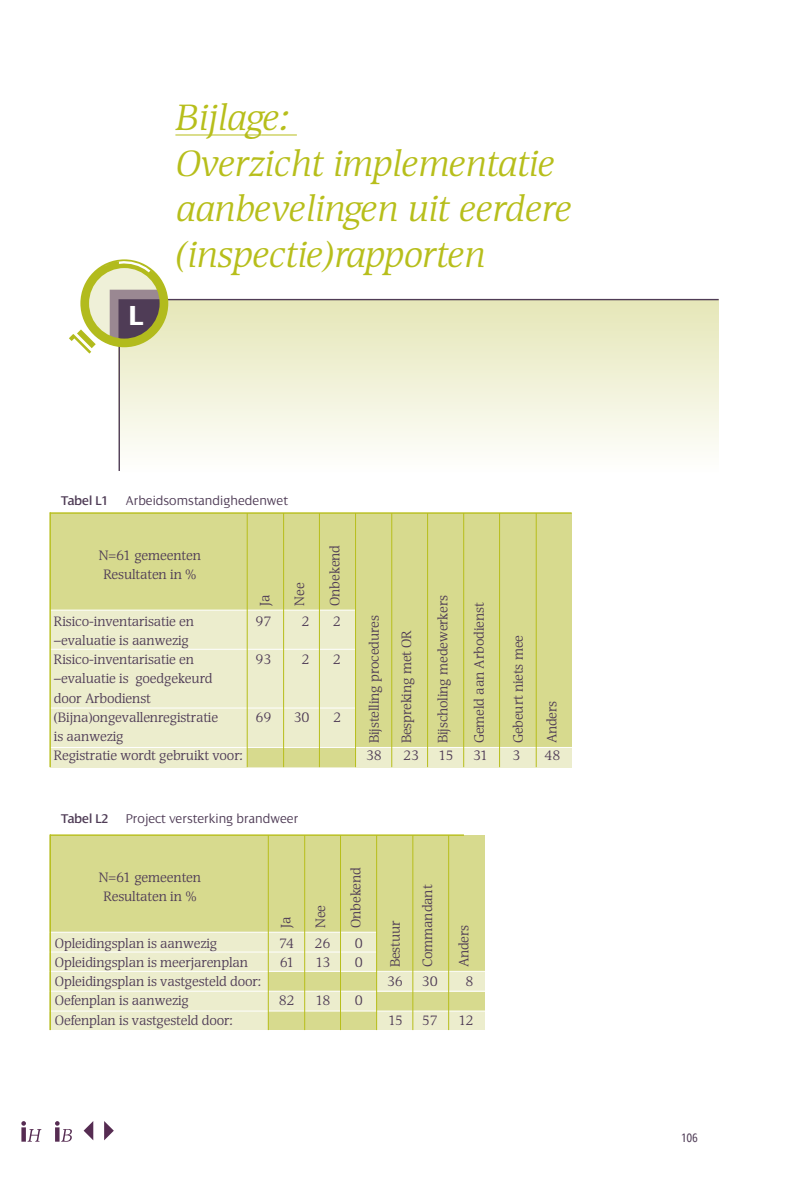
<style>
.page{position:relative;width:793px;height:1190px;background:#fff}
.page>*{position:absolute;margin:0;border:0;box-sizing:border-box;transform-origin:0 0}
.t1{font:italic 36.75px/45.5px "Devin";letter-spacing:-.01em;color:#b7be1b}
.t2{font:700 29.75px "Dialog";color:#fff}
.t3{font:13.65px/19.2px "Devin";letter-spacing:-.005em;color:#4f3c56}
.t4{font:300 13.65px "Dialog";color:#4f3c56}
.t5{font:13.65px "Dialog";color:#4f3c56}
.t6{font:13.12px "Dialog Cond";color:#4f3c56}
</style>
<div class="page">
<div style="left:119px;top:299px;width:599px;height:173px;background:linear-gradient(to bottom,#e5e6b7,#fefefd)"></div>
<hr style="left:119px;top:299px;width:1px;height:172px;background:#4f3c56">
<hr style="left:119px;top:299px;width:599px;height:1px;background:#4f3c56">
<svg style="left:69px;top:259px;width:99px;height:95px"></svg>
<hr style="left:175px;top:135px;width:70px;height:1px;background:#b7be1b">
<svg style="left:245px;top:135px;width:17px;height:1px"></svg>
<hr style="left:262px;top:135px;width:35px;height:1px;background:#b7be1b">
<svg style="left:104px;top:1121px;width:10px;height:19px"></svg>
<svg style="left:84px;top:1121px;width:9px;height:19px"></svg>
<svg style="left:55px;top:1121px;width:17px;height:20px"></svg>
<svg style="left:21px;top:1121px;width:20px;height:20px"></svg>
<div style="left:50px;top:513px;width:521px;height:254px;background:#ecedcd"></div>
<div style="left:50px;top:513px;width:305px;height:97px;background:#d7da8e"></div>
<div style="left:247px;top:747px;width:108px;height:20px;background:#d7da8e"></div>
<div style="left:355px;top:513px;width:217px;height:234px;background:#d7da8e"></div>
<hr style="left:50px;top:512px;width:522px;height:2px;background:#b7be1b">
<hr style="left:48px;top:610px;width:307px;height:1px;background:#fff">
<hr style="left:48px;top:649px;width:307px;height:1px;background:#fff">
<hr style="left:48px;top:708px;width:307px;height:1px;background:#fff">
<hr style="left:48px;top:747px;width:529px;height:1px;background:#fff">
<hr style="left:283px;top:513px;width:1px;height:254px;background:#b7be1b">
<hr style="left:319px;top:513px;width:1px;height:254px;background:#b7be1b">
<hr style="left:499px;top:513px;width:1px;height:254px;background:#b7be1b">
<hr style="left:355px;top:513px;width:1px;height:254px;background:#b7be1b">
<hr style="left:427px;top:513px;width:1px;height:254px;background:#b7be1b">
<hr style="left:463px;top:513px;width:1px;height:254px;background:#b7be1b">
<hr style="left:391px;top:513px;width:1px;height:254px;background:#b7be1b">
<hr style="left:247px;top:513px;width:1px;height:254px;background:#b7be1b">
<hr style="left:536px;top:513px;width:1px;height:254px;background:#b7be1b">
<hr style="left:49px;top:512px;width:2px;height:255px;background:#b7be1b">
<div style="left:50px;top:835px;width:435px;height:195px;background:#ecedcd"></div>
<div style="left:51px;top:836px;width:330px;height:96px;background:#d7da8e"></div>
<div style="left:268px;top:972px;width:108px;height:19px;background:#d7da8e"></div>
<div style="left:376px;top:992px;width:109px;height:19px;background:#d7da8e"></div>
<div style="left:269px;top:1011px;width:108px;height:19px;background:#d7da8e"></div>
<div style="left:376px;top:835px;width:109px;height:136px;background:#d7da8e"></div>
<hr style="left:50px;top:834px;width:414px;height:2px;background:#b7be1b">
<hr style="left:48px;top:932px;width:328px;height:1px;background:#fff">
<hr style="left:48px;top:952px;width:328px;height:1px;background:#fff">
<hr style="left:48px;top:971px;width:441px;height:1px;background:#fff">
<hr style="left:48px;top:991px;width:439px;height:1px;background:#fff">
<hr style="left:48px;top:1011px;width:442px;height:1px;background:#fff">
<hr style="left:304px;top:835px;width:1px;height:195px;background:#b7be1b">
<hr style="left:340px;top:835px;width:1px;height:195px;background:#b7be1b">
<hr style="left:376px;top:835px;width:1px;height:195px;background:#b7be1b">
<hr style="left:448px;top:835px;width:1px;height:195px;background:#b7be1b">
<hr style="left:412px;top:835px;width:1px;height:195px;background:#b7be1b">
<hr style="left:268px;top:835px;width:1px;height:195px;background:#b7be1b">
<hr style="left:50px;top:834px;width:1px;height:196px;background:#b7be1b">
<h2 class="t2" style="left:129px;top:304px;width:16px">L</h2>
<h1 class="t1" style="left:175px;top:99px;width:397px">Bijlage:<br>Overzicht implementatie aanbevelingen uit eerdere (inspectie)rapporten</h1>
<p class="t5" style="left:61px;top:495px;width:49px">Tabel L1</p>
<p class="t4" style="left:126px;top:495px;width:164px">Arbeidsomstandighedenwet</p>
<p class="t3" style="left:99px;top:547px;width:104px;text-align:center">N=61 gemeenten<br>Resultaten in %</p>
<p class="t3" style="left:257px;top:606px;width:13px;rotate:-90deg">Ja</p>
<p class="t3" style="left:291px;top:606px;width:25px;rotate:-90deg">Nee</p>
<p class="t3" style="left:327px;top:606px;width:62px;rotate:-90deg">Onbekend</p>
<p class="t3" style="left:54px;top:613px;width:142px">Risico-inventarisatie en</p>
<p class="t3" style="left:255px;top:613px;width:17px">97</p>
<p class="t3" style="left:301px;top:613px;width:9px">2</p>
<p class="t3" style="left:333px;top:613px;width:9px">2</p>
<p class="t3" style="left:54px;top:632px;width:142px">–evaluatie is aanwezig<br>Risico-inventarisatie en</p>
<p class="t3" style="left:255px;top:651px;width:17px">93</p>
<p class="t3" style="left:301px;top:651px;width:9px">2</p>
<p class="t3" style="left:333px;top:651px;width:9px">2</p>
<p class="t3" style="left:54px;top:671px;width:166px">–evaluatie is goedgekeurd door Arbodienst (Bijna)ongevallenregistratie</p>
<p class="t3" style="left:54px;top:728px;width:190px">is aanwezig<br>Registratie wordt gebruikt voor:</p>
<p class="t3" style="left:255px;top:709px;width:17px">69</p>
<p class="t3" style="left:294px;top:709px;width:17px">30</p>
<p class="t3" style="left:333px;top:709px;width:9px">2</p>
<p class="t5" style="left:61px;top:813px;width:49px">Tabel L2</p>
<p class="t4" style="left:126px;top:813px;width:174px">Project versterking brandweer</p>
<p class="t3" style="left:366px;top:743px;width:129px;rotate:-90deg">Bijstelling procedures</p>
<p class="t3" style="left:398px;top:743px;width:115px;rotate:-90deg">Bespreking met OR</p>
<p class="t3" style="left:435px;top:743px;width:150px;rotate:-90deg">Bijscholing medewerkers</p>
<p class="t3" style="left:471px;top:743px;width:142px;rotate:-90deg">Gemeld aan Arbodienst</p>
<p class="t3" style="left:510px;top:743px;width:110px;rotate:-90deg">Gebeurt niets mee</p>
<p class="t3" style="left:543px;top:743px;width:44px;rotate:-90deg">Anders</p>
<p class="t3" style="left:366px;top:748px;width:17px">38</p>
<p class="t3" style="left:403px;top:748px;width:17px">23</p>
<p class="t3" style="left:438px;top:748px;width:16px">15</p>
<p class="t3" style="left:473px;top:748px;width:16px">31</p>
<p class="t3" style="left:512px;top:748px;width:9px">3</p>
<p class="t3" style="left:545px;top:748px;width:17px">48</p>
<p class="t3" style="left:348px;top:928px;width:62px;rotate:-90deg">Onbekend</p>
<p class="t3" style="left:99px;top:869px;width:104px;text-align:center">N=61 gemeenten<br>Resultaten in %</p>
<p class="t3" style="left:419px;top:967px;width:84px;rotate:-90deg">Commandant</p>
<p class="t3" style="left:312px;top:928px;width:25px;rotate:-90deg">Nee</p>
<p class="t3" style="left:278px;top:928px;width:13px;rotate:-90deg">Ja</p>
<p class="t3" style="left:387px;top:967px;width:48px;rotate:-90deg">Bestuur</p>
<p class="t3" style="left:456px;top:967px;width:44px;rotate:-90deg">Anders</p>
<p class="t3" style="left:55px;top:935px;width:164px">Opleidingsplan is aanwezig</p>
<p class="t3" style="left:279px;top:935px;width:17px">74</p>
<p class="t3" style="left:315px;top:935px;width:17px">26</p>
<p class="t3" style="left:355px;top:935px;width:9px">0</p>
<p class="t3" style="left:55px;top:954px;width:195px">Opleidingsplan is meerjarenplan</p>
<p class="t3" style="left:280px;top:954px;width:16px">61</p>
<p class="t3" style="left:315px;top:954px;width:16px">13</p>
<p class="t3" style="left:355px;top:954px;width:9px">0</p>
<p class="t3" style="left:55px;top:973px;width:208px">Opleidingsplan is vastgesteld door:</p>
<p class="t3" style="left:387px;top:973px;width:17px">36</p>
<p class="t3" style="left:422px;top:973px;width:17px">30</p>
<p class="t3" style="left:465px;top:973px;width:9px">8</p>
<p class="t3" style="left:55px;top:993px;width:135px">Oefenplan is aanwezig</p>
<p class="t3" style="left:279px;top:993px;width:17px">82</p>
<p class="t3" style="left:315px;top:993px;width:16px">18</p>
<p class="t3" style="left:355px;top:993px;width:9px">0</p>
<p class="t3" style="left:55px;top:1012px;width:179px">Oefenplan is vastgesteld door:</p>
<p class="t3" style="left:388px;top:1012px;width:16px">15</p>
<p class="t3" style="left:422px;top:1012px;width:17px">57</p>
<p class="t3" style="left:458px;top:1012px;width:16px">12</p>
<p class="t6" style="left:681px;top:1132px;width:18px">106</p>
</div>
